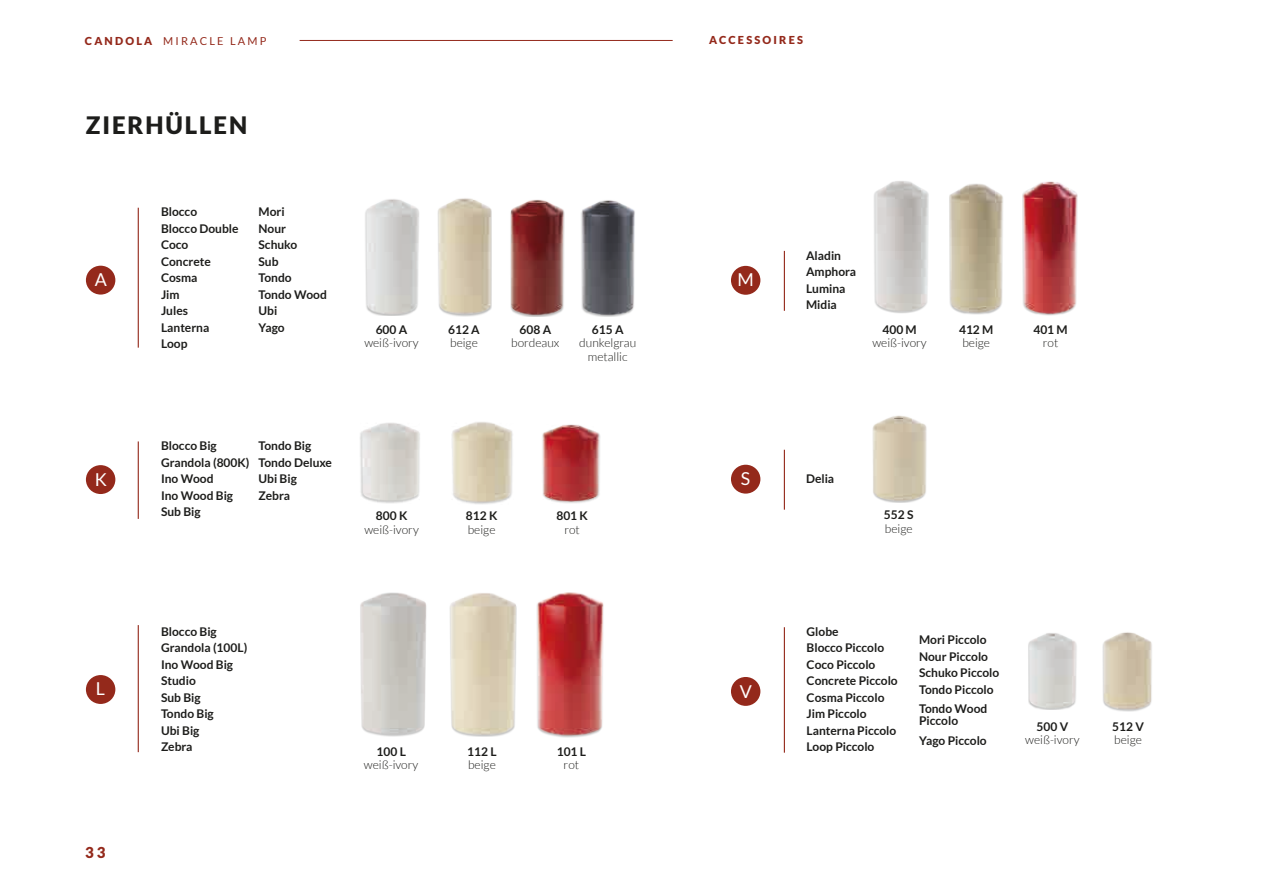
<style>
.page{position:relative;width:1263px;height:893px;background:#fff}
.page>*{position:absolute;margin:0;border:0;box-sizing:border-box;transform-origin:0 0}
.t1{font:900 24px "Lato";letter-spacing:.08em;color:#1d1d1b}
.t2{font:17.7px "Lato";color:#fff}
.t3{font:900 15px "Lato";color:#94291b}
.t4{font:700 12px/16.5px "Lato";color:#1d1d1b}
.t5{font:300 12px/13.5px "Lato";color:#1d1d1b;text-align:center}
.t6{font:10.95px "Lato";letter-spacing:.2em;color:#94291b}
.t7{font:900 10.95px "Lato";letter-spacing:.2em;color:#94291b}
.s1{font-weight:900}
</style>
<div class="page">
<div style="left:86px;top:266px;width:29px;height:29px;background:#94291b;border-radius:50%"></div>
<hr style="left:138px;top:208px;width:1px;height:140px;background:#94291b">
<div style="left:86px;top:465px;width:29px;height:29px;background:#94291b;border-radius:50%"></div>
<hr style="left:138px;top:441px;width:1px;height:78px;background:#94291b">
<div style="left:86px;top:675px;width:29px;height:29px;background:#94291b;border-radius:50%"></div>
<hr style="left:138px;top:625px;width:1px;height:127px;background:#94291b">
<div style="left:731px;top:677px;width:29px;height:29px;background:#94291b;border-radius:50%"></div>
<hr style="left:784px;top:627px;width:1px;height:126px;background:#94291b">
<div style="left:731px;top:465px;width:29px;height:29px;background:#94291b;border-radius:50%"></div>
<hr style="left:784px;top:450px;width:1px;height:60px;background:#94291b">
<div style="left:731px;top:266px;width:29px;height:29px;background:#94291b;border-radius:50%"></div>
<hr style="left:784px;top:251px;width:1px;height:60px;background:#94291b">
<img style="left:1028px;top:633px;width:49px;height:77px">
<img style="left:1102px;top:632px;width:50px;height:80px">
<img style="left:365px;top:199px;width:54px;height:117px">
<img style="left:437px;top:198px;width:55px;height:119px">
<img style="left:510px;top:199px;width:55px;height:118px">
<img style="left:581px;top:200px;width:54px;height:117px">
<img style="left:872px;top:415px;width:55px;height:88px">
<img style="left:360px;top:423px;width:60px;height:80px">
<img style="left:451px;top:422px;width:62px;height:82px">
<img style="left:542px;top:424px;width:58px;height:79px">
<img style="left:360px;top:592px;width:67px;height:145px">
<img style="left:449px;top:593px;width:68px;height:144px">
<img style="left:536px;top:592px;width:68px;height:145px">
<img style="left:949px;top:183px;width:54px;height:132px">
<img style="left:1022px;top:181px;width:56px;height:135px">
<img style="left:874px;top:181px;width:55px;height:132px">
<hr style="left:300px;top:40px;width:373px;height:1px;background:#94291b">
<p class="t6" style="left:85px;top:34px;width:183px"><span class="s1">CANDOLA</span> MIRACLE LAMP</p>
<p class="t7" style="left:709px;top:34px;width:95px">ACCESSOIRES</p>
<h1 class="t1" style="left:86px;top:111px;width:163px">ZIERHÜLLEN</h1>
<h2 class="t2" style="left:95px;top:270px;width:14px">A</h2>
<p class="t4" style="left:161px;top:204px;width:79px">Blocco<br>Blocco Double<br>Coco<br>Concrete<br>Cosma<br>Jim<br>Jules<br>Lanterna<br>Loop</p>
<p class="t4" style="left:258px;top:203px;width:70px">Mori<br>Nour<br>Schuko<br>Sub<br>Tondo<br>Tondo Wood<br>Ubi<br>Yago</p>
<p class="t4" style="left:376px;top:321px;width:33px">600 A</p>
<p class="t5" style="left:364px;top:336px;width:56px">weiß-ivory</p>
<p class="t4" style="left:448px;top:321px;width:33px">612 A</p>
<p class="t5" style="left:450px;top:336px;width:29px">beige</p>
<p class="t4" style="left:519px;top:321px;width:33px">608 A</p>
<p class="t5" style="left:511px;top:336px;width:50px">bordeaux</p>
<p class="t4" style="left:592px;top:321px;width:33px">615 A</p>
<p class="t5" style="left:579px;top:336px;width:58px">dunkelgrau metallic</p>
<h2 class="t2" style="left:738px;top:270px;width:18px">M</h2>
<p class="t4" style="left:806px;top:247px;width:52px">Aladin<br>Amphora<br>Lumina<br>Midia</p>
<p class="t4" style="left:882px;top:321px;width:36px">400 M</p>
<p class="t5" style="left:872px;top:336px;width:56px">weiß-ivory</p>
<h2 class="t2" style="left:95px;top:469px;width:14px">K</h2>
<p class="t4" style="left:161px;top:437px;width:90px">Blocco Big<br>Grandola (800K)<br>Ino Wood<br>Ino Wood Big<br>Sub Big</p>
<p class="t4" style="left:258px;top:437px;width:75px">Tondo Big<br>Tondo Deluxe<br>Ubi Big<br>Zebra</p>
<p class="t4" style="left:376px;top:508px;width:33px">800 K</p>
<p class="t5" style="left:364px;top:523px;width:56px">weiß-ivory</p>
<p class="t4" style="left:466px;top:508px;width:33px">812 K</p>
<p class="t5" style="left:468px;top:523px;width:29px">beige</p>
<p class="t4" style="left:556px;top:508px;width:33px">801 K</p>
<p class="t5" style="left:564px;top:523px;width:17px">rot</p>
<h2 class="t2" style="left:741px;top:469px;width:11px">S</h2>
<p class="t4" style="left:806px;top:470px;width:30px">Delia</p>
<p class="t4" style="left:884px;top:507px;width:31px">552 S</p>
<p class="t5" style="left:885px;top:522px;width:29px">beige</p>
<p class="t4" style="left:959px;top:321px;width:36px">412 M</p>
<p class="t5" style="left:962px;top:336px;width:29px">beige</p>
<p class="t4" style="left:1033px;top:321px;width:36px">401 M</p>
<p class="t5" style="left:1043px;top:336px;width:17px">rot</p>
<h2 class="t2" style="left:96px;top:679px;width:11px">L</h2>
<p class="t3" style="left:85px;top:844px;width:22px">33</p>
<p class="t4" style="left:161px;top:623px;width:88px">Blocco Big<br>Grandola (100L)<br>Ino Wood Big<br>Studio<br>Sub Big<br>Tondo Big<br>Ubi Big<br>Zebra</p>
<p class="t4" style="left:376px;top:743px;width:31px">100 L</p>
<p class="t5" style="left:364px;top:758px;width:56px">weiß-ivory</p>
<p class="t4" style="left:467px;top:743px;width:31px">112 L</p>
<p class="t5" style="left:468px;top:758px;width:29px">beige</p>
<p class="t4" style="left:557px;top:743px;width:31px">101 L</p>
<p class="t5" style="left:564px;top:758px;width:17px">rot</p>
<h2 class="t2" style="left:740px;top:682px;width:14px">V</h2>
<p class="t4" style="left:807px;top:623px;width:93px">Globe<br>Blocco Piccolo<br>Coco Piccolo<br>Concrete Piccolo<br>Cosma Piccolo<br>Jim Piccolo<br>Lanterna Piccolo<br>Loop Piccolo</p>
<p class="t4" style="left:919px;top:631px;width:82px">Mori Piccolo<br>Nour Piccolo<br>Schuko Piccolo<br>Tondo Piccolo</p>
<p class="t4" style="left:919px;top:702px;width:70px;line-height:12px">Tondo Wood<br>Piccolo</p>
<p class="t4" style="left:919px;top:732px;width:69px">Yago Piccolo</p>
<p class="t4" style="left:1036px;top:718px;width:33px">500 V</p>
<p class="t5" style="left:1025px;top:733px;width:56px">weiß-ivory</p>
<p class="t4" style="left:1112px;top:718px;width:33px">512 V</p>
<p class="t5" style="left:1114px;top:733px;width:29px">beige</p>
</div>
